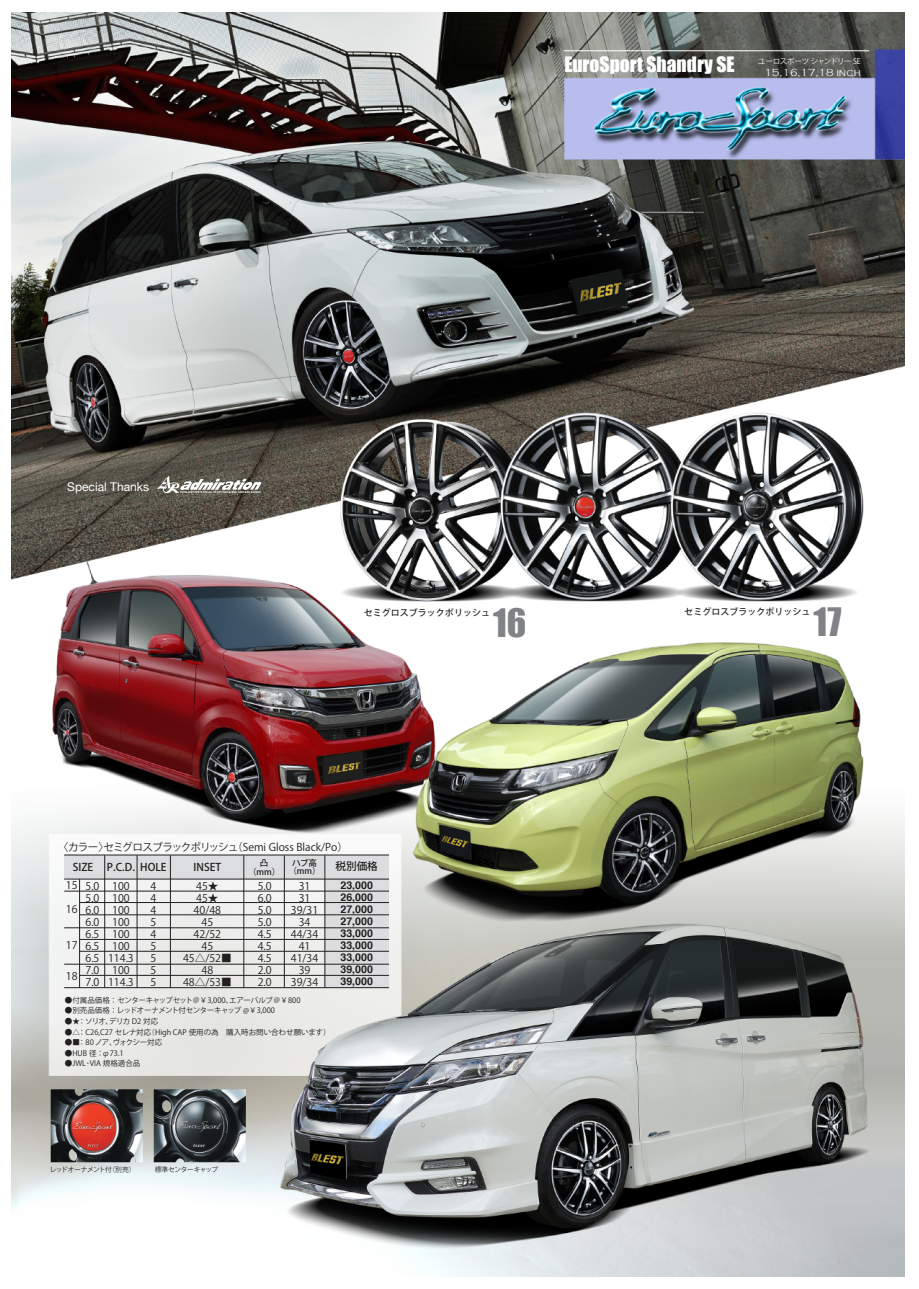
<style>
.page{position:relative;width:919px;height:1289px;background:#fff}
.page>*{position:absolute;margin:0;border:0;box-sizing:border-box;transform-origin:0 0}
.t1{font:36px "Impact";color:#808285}
.t2{font:19.5px "Impact";color:#fff}
.t3{font:12px "Helvetica Neue";color:#fff}
.t4{font:10.65px/12px "Koz Go Pro";color:#231f20;text-align:center}
.t5{font:700 10.65px/12px "Helvetica";color:#231f20;text-align:justify}
.t6{font:10.65px "Koz Go Pro";letter-spacing:-.05em;color:#231f20}
.t7{font:500 10.65px "Koz Go Pro";color:#231f20}
.t8{font:300 10.5px "Copperplate Gothic";color:#fff}
.t9{font:500 9px "Koz Go Std";color:#231f20}
.t10{font:500 8.55px/8.6px "Koz Go Pro";letter-spacing:-.005em;color:#231f20;text-align:center}
.t11{font:7.5px "Koz Go Pro";color:#231f20}
.t12{font:7.5px "Koz Go Pro";letter-spacing:-.02em;color:#231f20}
.t13{font:7.5px "Koz Go Pro";letter-spacing:-.06em;color:#231f20}
.t14{font:7.5px "Koz Go Pro";letter-spacing:-.055em;color:#231f20}
.t15{font:7.5px "Koz Go Pr 6 N";letter-spacing:-.05em;color:#fff}
.t16{font:7.5px "Koz Go Pro";letter-spacing:-.1em;color:#231f20}
.t17{font:6.75px "Koz Go Pro";letter-spacing:-.07em;color:#231f20}
</style>
<div class="page">
<img style="left:11px;top:13px;width:893px;height:1263px">
<hr style="left:563px;top:50px;width:306px;height:1px;background:#fff">
<img style="left:51px;top:1089px;width:92px;height:73px">
<img style="left:154px;top:1089px;width:92px;height:73px">
<div style="left:64px;top:855px;width:324px;height:24px;background:#dcdddf"></div>
<div style="left:325px;top:855px;width:64px;height:133px;background:#dcdddf"></div>
<hr style="left:64px;top:878px;width:325px;height:1px;background:#231f20">
<hr style="left:64px;top:854px;width:325px;height:1px;background:#231f20">
<hr style="left:80px;top:902px;width:309px;height:1px;background:#231f20">
<hr style="left:80px;top:914px;width:309px;height:1px;background:#231f20">
<hr style="left:80px;top:939px;width:309px;height:1px;background:#231f20">
<hr style="left:64px;top:927px;width:325px;height:1px;background:#231f20">
<hr style="left:64px;top:890px;width:325px;height:1px;background:#231f20">
<hr style="left:80px;top:951px;width:309px;height:1px;background:#231f20">
<hr style="left:80px;top:975px;width:309px;height:1px;background:#231f20">
<hr style="left:64px;top:963px;width:325px;height:1px;background:#231f20">
<hr style="left:64px;top:987px;width:325px;height:1px;background:#231f20">
<hr style="left:79px;top:879px;width:1px;height:108px;background:#231f20">
<hr style="left:104px;top:855px;width:1px;height:132px;background:#231f20">
<hr style="left:137px;top:855px;width:1px;height:132px;background:#231f20">
<hr style="left:324px;top:855px;width:1px;height:132px;background:#231f20">
<hr style="left:170px;top:855px;width:1px;height:132px;background:#231f20">
<hr style="left:284px;top:855px;width:1px;height:132px;background:#231f20">
<hr style="left:243px;top:855px;width:1px;height:132px;background:#231f20">
<svg style="left:157px;top:476px;width:105px;height:17px"></svg>
<p class="t3" style="left:67px;top:478px;width:83px">Special Thanks</p>
<h2 class="t2" style="left:564px;top:50px;width:172px">EuroSport Shandry SE</h2>
<p class="t15" style="left:758px;top:57px;width:104px">ユーロスポーツ シャンドリー SE</p>
<p class="t8" style="left:764px;top:67px;width:98px">15,16,17,18 inch</p>
<p class="t9" style="left:364px;top:606px;width:127px">セミグロスブラックポリッシュ</p>
<h1 class="t1" style="left:493px;top:595px;width:35px">16</h1>
<p class="t9" style="left:684px;top:605px;width:127px">セミグロスブラックポリッシュ</p>
<h1 class="t1" style="left:813px;top:594px;width:29px">17</h1>
<p class="t6" style="left:58px;top:840px;width:292px">〈カラー〉セミグロスブラックポリッシュ（Semi Gloss Black/Po）</p>
<p class="t4" style="left:66px;top:874px;width:13px;line-height:23.2px;text-align:left">15<br>16</p>
<p class="t4" style="left:66px;top:939px;width:13px">17</p>
<p class="t4" style="left:66px;top:970px;width:13px">18</p>
<p class="t7" style="left:73px;top:860px;width:22px">SIZE</p>
<p class="t7" style="left:107px;top:860px;width:61px">P.C.D. HOLE</p>
<p class="t7" style="left:193px;top:860px;width:29px">INSET</p>
<p class="t10" style="left:288px;top:858px;width:34px">ハブ高（mm）</p>
<p class="t7" style="left:335px;top:859px;width:44px">税別価格</p>
<p class="t5" style="left:340px;top:879px;width:34px">23,000<br>26,000<br>27,000<br>27,000<br>33,000<br>33,000<br>33,000<br>39,000<br>39,000</p>
<p class="t12" style="left:65px;top:995px;width:237px">●付属品価格：センターキャップセット＠￥3,000、エアーバルブ＠￥800</p>
<p class="t13" style="left:65px;top:1005px;width:211px">●別売品価格：レッドオーナメント付センターキャップ @￥3,000</p>
<p class="t16" style="left:65px;top:1016px;width:95px">●★：ソリオ、デリカ D2 対応</p>
<p class="t11" style="left:65px;top:1026px;width:267px">●△：C26,C27 セレナ対応（High CAP 使用の為　購入時お問い合わせ願います）</p>
<p class="t14" style="left:65px;top:1037px;width:99px">●■：80 ノア、ヴォクシー対応</p>
<p class="t11" style="left:65px;top:1048px;width:60px">●HUB 径：φ73.1</p>
<p class="t11" style="left:65px;top:1058px;width:77px">●JWL･VIA 規格適合品</p>
<p class="t10" style="left:248px;top:859px;width:34px">凸（mm）</p>
<p class="t4" style="left:183px;top:880px;width:50px">45★<br>45★<br>40/48<br>45<br>42/52<br>45<br>45△/52■<br>48<br>48△/53■</p>
<p class="t4" style="left:108px;top:880px;width:27px">100<br>100<br>100<br>100<br>100<br>100<br>114.3<br>100<br>114.3</p>
<p class="t4" style="left:291px;top:880px;width:29px">31<br>31<br>39/31<br>34<br>44/34<br>41<br>41/34<br>39<br>39/34</p>
<p class="t4" style="left:85px;top:880px;width:16px;text-align:justify">5.0<br>5.0<br>6.0<br>6.0<br>6.5<br>6.5<br>6.5<br>7.0<br>7.0</p>
<p class="t4" style="left:258px;top:880px;width:16px;text-align:justify">5.0<br>6.0<br>5.0<br>5.0<br>4.5<br>4.5<br>4.5<br>2.0<br>2.0</p>
<p class="t4" style="left:150px;top:880px;width:7px;text-align:justify">4<br>4<br>4<br>5<br>4<br>5<br>5<br>5<br>5</p>
<p class="t17" style="left:50px;top:1164px;width:87px">レッドオーナメント付（別売）</p>
<p class="t17" style="left:155px;top:1164px;width:65px">標準センターキャップ</p>
</div>
